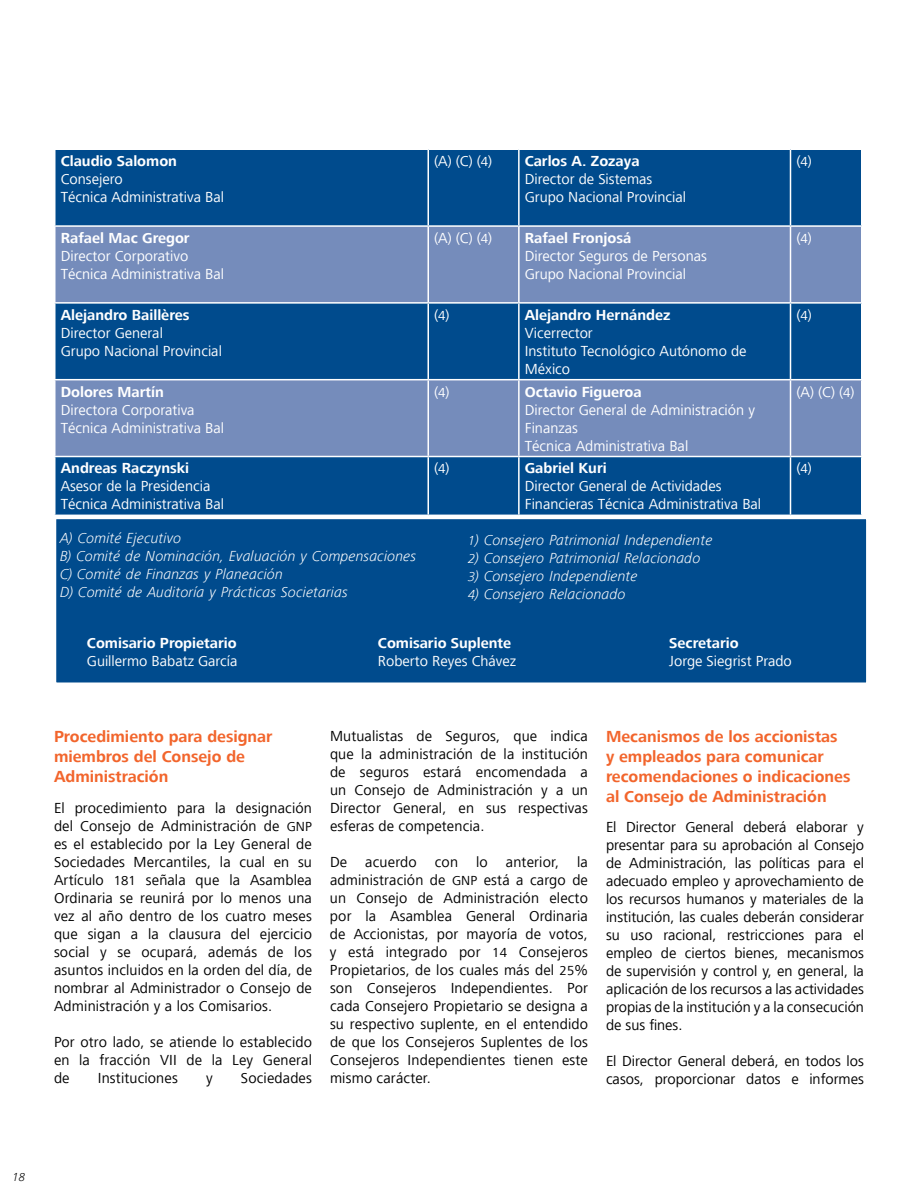
<style>
.page{position:relative;width:918px;height:1188px;background:#fff}
.page>*{position:absolute;margin:0;border:0;box-sizing:border-box;transform-origin:0 0}
.t1{font:700 16.5px/19.8px "Frutiger Next LT";color:#f2652c}
.t2{font:15px/18px "Frutiger Next LT";letter-spacing:.01em;color:#000;text-align:justify}
.t3{font:15px/18px "Frutiger Next LT";color:#fff}
.t4{font:italic 300 15px/18px "Frutiger Next LT";color:#fff}
.t5{font:700 15px "Frutiger Next LT";color:#fff}
.t6{font:italic 300 12px "Frutiger Next LT";color:#000}
.s1{font-size:13.5px}
</style>
<div class="page">
<div style="left:55px;top:518px;width:813px;height:166px;background:#004b8d;border:2px solid #fff"></div>
<div style="left:56px;top:150px;width:805px;height:365px;background:#004b8d"></div>
<svg style="left:56px;top:227px;width:805px;height:229px;background:#4e76ab"></svg>
<hr style="left:428px;top:150px;width:1px;height:75px;background:#fff">
<hr style="left:518px;top:150px;width:2px;height:75px;background:#fff">
<hr style="left:790px;top:150px;width:1px;height:75px;background:#fff">
<hr style="left:54px;top:225px;width:374px;height:2px;background:#fff">
<hr style="left:428px;top:225px;width:91px;height:2px;background:#fff">
<hr style="left:428px;top:227px;width:1px;height:75px;background:#fff">
<hr style="left:519px;top:225px;width:272px;height:2px;background:#fff">
<hr style="left:518px;top:227px;width:2px;height:75px;background:#fff">
<hr style="left:791px;top:225px;width:72px;height:2px;background:#fff">
<hr style="left:790px;top:227px;width:1px;height:75px;background:#fff">
<hr style="left:54px;top:302px;width:374px;height:2px;background:#fff">
<hr style="left:428px;top:302px;width:91px;height:2px;background:#fff">
<hr style="left:428px;top:304px;width:1px;height:75px;background:#fff">
<hr style="left:519px;top:302px;width:272px;height:2px;background:#fff">
<hr style="left:518px;top:304px;width:2px;height:75px;background:#fff">
<hr style="left:791px;top:302px;width:72px;height:2px;background:#fff">
<hr style="left:790px;top:304px;width:1px;height:75px;background:#fff">
<hr style="left:54px;top:379px;width:374px;height:1px;background:#fff">
<hr style="left:428px;top:379px;width:91px;height:1px;background:#fff">
<hr style="left:428px;top:380px;width:1px;height:76px;background:#fff">
<hr style="left:519px;top:379px;width:272px;height:1px;background:#fff">
<hr style="left:518px;top:380px;width:2px;height:76px;background:#fff">
<hr style="left:791px;top:379px;width:72px;height:1px;background:#fff">
<hr style="left:790px;top:380px;width:1px;height:76px;background:#fff">
<hr style="left:54px;top:456px;width:374px;height:1px;background:#fff">
<hr style="left:428px;top:456px;width:91px;height:1px;background:#fff">
<hr style="left:428px;top:457px;width:1px;height:58px;background:#fff">
<hr style="left:519px;top:456px;width:272px;height:1px;background:#fff">
<hr style="left:518px;top:457px;width:2px;height:58px;background:#fff">
<hr style="left:791px;top:456px;width:72px;height:1px;background:#fff">
<hr style="left:790px;top:457px;width:1px;height:58px;background:#fff">
<p class="t5" style="left:61px;top:153px;width:118px">Claudio Salomon</p>
<p class="t3" style="left:61px;top:170px;width:165px">Consejero<br>Técnica Administrativa Bal</p>
<p class="t5" style="left:61px;top:230px;width:130px">Rafael Mac Gregor</p>
<p class="t3" style="left:61px;top:247px;width:165px">Director Corporativo<br>Técnica Administrativa Bal</p>
<p class="t5" style="left:61px;top:306px;width:130px">Alejandro Baillères</p>
<p class="t3" style="left:61px;top:324px;width:163px">Director General<br>Grupo Nacional Provincial</p>
<p class="t5" style="left:61px;top:383px;width:105px">Dolores Martín</p>
<p class="t3" style="left:61px;top:401px;width:165px">Directora Corporativa<br>Técnica Administrativa Bal</p>
<p class="t5" style="left:61px;top:460px;width:130px">Andreas Raczynski</p>
<p class="t3" style="left:61px;top:477px;width:165px">Asesor de la Presidencia<br>Técnica Administrativa Bal</p>
<p class="t4" style="left:60px;top:529px;width:358px">A) Comité Ejecutivo<br>B) Comité de Nominación, Evaluación y Compensaciones C) Comité de Finanzas y Planeación<br>D) Comité de Auditoría y Prácticas Societarias</p>
<p class="t3" style="left:434px;top:152px;width:60px">(A) (C) (<span class="s1">4</span>)</p>
<p class="t5" style="left:525px;top:153px;width:116px">Carlos A. Zozaya</p>
<p class="t3" style="left:525px;top:170px;width:163px">Director de Sistemas<br>Grupo Nacional Provincial</p>
<p class="t3" style="left:434px;top:229px;width:60px">(A) (C) (<span class="s1">4</span>)</p>
<p class="t5" style="left:525px;top:229px;width:108px">Rafael Fronjosá</p>
<p class="t3" style="left:525px;top:247px;width:184px">Director Seguros de Personas<br>Grupo Nacional Provincial</p>
<p class="t3" style="left:434px;top:306px;width:17px">(<span class="s1">4</span>)</p>
<p class="t5" style="left:525px;top:306px;width:147px">Alejandro Hernández</p>
<p class="t3" style="left:525px;top:324px;width:223px">Vicerrector<br>Instituto Tecnológico Autónomo de<br>México</p>
<p class="t3" style="left:434px;top:383px;width:17px">(<span class="s1">4</span>)</p>
<p class="t5" style="left:525px;top:383px;width:118px">Octavio Figueroa</p>
<p class="t3" style="left:525px;top:401px;width:232px">Director General de Administración y<br>Finanzas<br>Técnica Administrativa Bal</p>
<p class="t3" style="left:434px;top:459px;width:17px">(<span class="s1">4</span>)</p>
<p class="t5" style="left:525px;top:460px;width:83px">Gabriel Kuri</p>
<p class="t3" style="left:525px;top:477px;width:238px">Director General de Actividades<br>Financieras Técnica Administrativa Bal</p>
<p class="t4" style="left:468px;top:531px;width:246px"><span class="s1">1</span>) Consejero Patrimonial Independiente</p>
<p class="t4" style="left:468px;top:549px;width:234px"><span class="s1">2</span>) Consejero Patrimonial Relacionado</p>
<p class="t4" style="left:468px;top:567px;width:171px"><span class="s1">3</span>) Consejero Independiente</p>
<p class="t4" style="left:468px;top:585px;width:159px"><span class="s1">4</span>) Consejero Relacionado</p>
<p class="t3" style="left:796px;top:152px;width:17px">(<span class="s1">4</span>)</p>
<p class="t3" style="left:796px;top:229px;width:17px">(<span class="s1">4</span>)</p>
<p class="t3" style="left:796px;top:306px;width:17px">(<span class="s1">4</span>)</p>
<p class="t3" style="left:796px;top:383px;width:60px">(A) (C) (<span class="s1">4</span>)</p>
<p class="t3" style="left:796px;top:459px;width:17px">(<span class="s1">4</span>)</p>
<p class="t5" style="left:87px;top:634px;width:151px">Comisario Propietario</p>
<p class="t3" style="left:87px;top:652px;width:152px">Guillermo Babatz García</p>
<p class="t5" style="left:378px;top:634px;width:135px">Comisario Suplente</p>
<p class="t3" style="left:378px;top:652px;width:140px">Roberto Reyes Chávez</p>
<p class="t5" style="left:669px;top:634px;width:71px">Secretario</p>
<p class="t3" style="left:669px;top:652px;width:124px">Jorge Siegrist Prado</p>
<p class="t1" style="left:54px;top:727px;width:220px">Procedimiento para designar miembros del Consejo de<br>Administración</p>
<p class="t2" style="left:54px;top:800px;width:260px">El procedimiento para la designación del Consejo de Administración de <span class="s1">GNP </span>es el establecido por la Ley General de Sociedades Mercantiles, la cual en su Artículo <span class="s1">181</span> señala que la Asamblea Ordinaria se reunirá por lo menos una vez al año dentro de los cuatro meses que sigan a la clausura del ejercicio social y se ocupará, además de los asuntos incluidos en la orden del día, de nombrar al Administrador o Consejo de Administración y a los Comisarios.</p>
<p class="t2" style="left:54px;top:1034px;width:260px">Por otro lado, se atiende lo establecido en la fracción VII de la Ley General de</p>
<p class="t2" style="left:98px;top:1070px;width:82px">Instituciones</p>
<p class="t2" style="left:206px;top:1070px;width:8px">y</p>
<p class="t2" style="left:241px;top:1070px;width:73px">Sociedades</p>
<p class="t2" style="left:330px;top:727px;width:260px">Mutualistas de Seguros, que indica que la administración de la institución de seguros estará encomendada a un Consejo de Administración y a un Director General, en sus respectivas esferas de competencia.</p>
<p class="t2" style="left:330px;top:853px;width:260px">De acuerdo con lo anterior, la administración de <span class="s1">GNP</span> está a cargo de un Consejo de Administración electo por la Asamblea General Ordinaria de Accionistas, por mayoría de votos, y está integrado por <span class="s1">14</span> Consejeros Propietarios, de los cuales más del <span class="s1">25</span>% son Consejeros Independientes. Por cada Consejero Propietario se designa a su respectivo suplente, en el entendido de que los Consejeros Suplentes de los Consejeros Independientes tienen este mismo carácter.</p>
<p class="t1" style="left:606px;top:727px;width:246px">Mecanismos de los accionistas<br>y empleados para comunicar recomendaciones o indicaciones al Consejo de Administración</p>
<p class="t2" style="left:606px;top:818px;width:260px">El Director General deberá elaborar y presentar para su aprobación al Consejo de Administración, las políticas para el adecuado empleo y aprovechamiento de los recursos humanos y materiales de la institución, las cuales deberán considerar su uso racional, restricciones para el empleo de ciertos bienes, mecanismos de supervisión y control y, en general, la aplicación de los recursos a las actividades propias de la institución y a la consecución de sus fines.</p>
<p class="t2" style="left:606px;top:1052px;width:260px">El Director General deberá, en todos los casos, proporcionar datos e informes</p>
<p class="t6" style="left:13px;top:1171px;width:14px">18</p>
</div>
